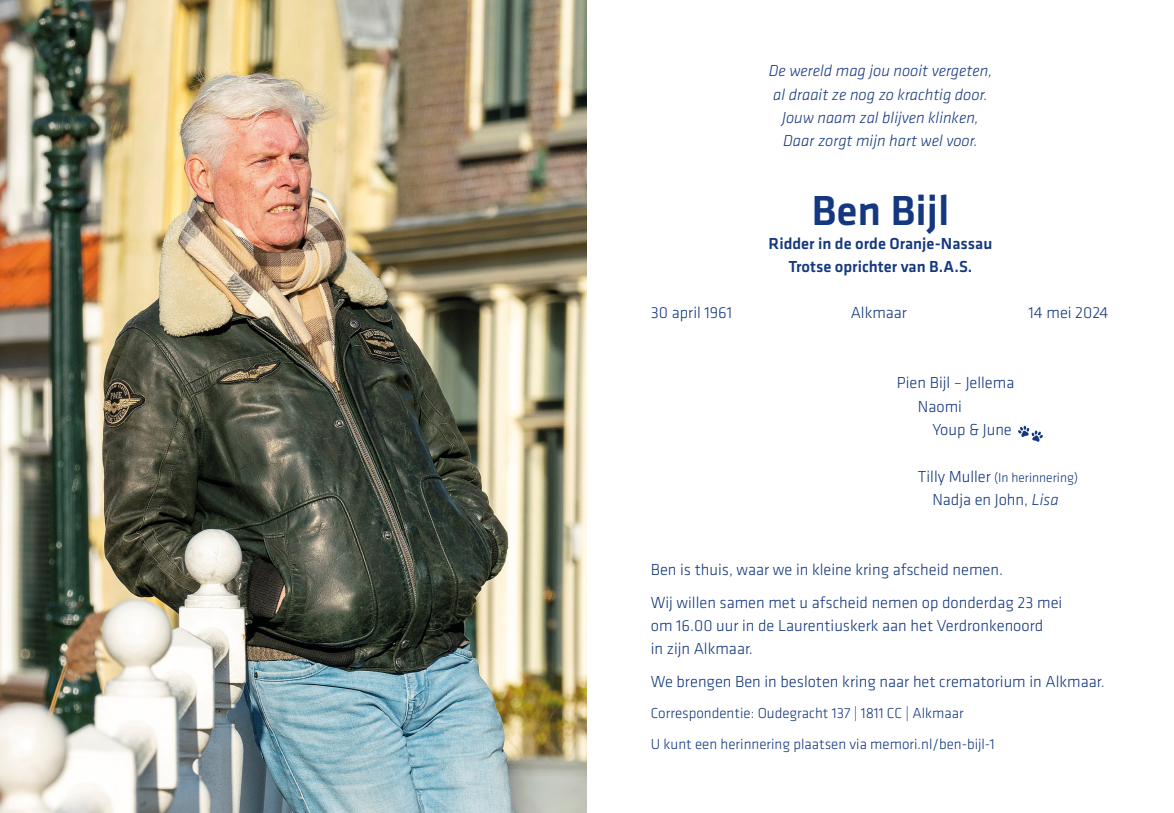
<style>
.page{position:relative;width:1174px;height:813px;background:#fff}
.page>*{position:absolute;margin:0;border:0;box-sizing:border-box;transform-origin:0 0}
.t1{font:500 43.5px "Klavika";color:#14387f}
.t2{font:300 16.5px/23.2px "Klavika";color:#14387f}
.t3{font:italic 300 16.5px/23.2px "Klavika";color:#14387f;text-align:center}
.t4{font:500 16.5px/23.2px "Klavika";color:#14387f;text-align:center}
.t5{font:300 15px/31px "Klavika";color:#14387f}
.t6{font:300 13.5px "Klavika";color:#14387f}
.s1{font-size:16.5px}
.s2{font-style:italic}
</style>
<div class="page">
<svg style="left:1018px;top:425px;width:25px;height:17px"></svg>
<img style="left:0;top:0;width:587px;height:812px">
<p class="t3" style="left:768px;top:59px;width:225px">De wereld mag jou nooit vergeten, al draait ze nog zo krachtig door.<br>Jouw naam zal blijven klinken,<br>Daar zorgt mijn hart wel voor.</p>
<h1 class="t1" style="left:811px;top:187px;width:139px">Ben Bijl</h1>
<p class="t4" style="left:768px;top:231px;width:225px">Ridder in de orde Oranje-Nassau<br>Trotse oprichter van B.A.S.</p>
<p class="t2" style="left:651px;top:301px;width:83px">30 april 1961</p>
<p class="t2" style="left:850px;top:301px;width:58px">Alkmaar</p>
<p class="t2" style="left:1028px;top:301px;width:81px">14 mei 2024</p>
<p class="t2" style="left:918px;top:371px;width:98px;text-indent:-21px">Pien Bijl – Jellema<br>Naomi</p>
<p class="t2" style="left:932px;top:418px;width:81px">Youp &amp; June</p>
<p class="t6" style="left:918px;top:469px;width:162px"><span class="s1">Tilly Muller</span> (In herinnering)</p>
<p class="t2" style="left:932px;top:488px;width:128px">Nadja en John, <span class="s2">Lisa</span></p>
<p class="t2" style="left:651px;top:553px;width:413px;line-height:32.7px">Ben is thuis, waar we in kleine kring afscheid nemen.<br>Wij willen samen met u afscheid nemen op donderdag 23 mei</p>
<p class="t2" style="left:651px;top:614px;width:394px">om 16.00 uur in de Laurentiuskerk aan het Verdronkenoord in zijn Alkmaar.</p>
<p class="t2" style="left:651px;top:670px;width:455px">We brengen Ben in besloten kring naar het crematorium in Alkmaar.</p>
<p class="t5" style="left:651px;top:697px;width:345px">Correspondentie: Oudegracht 137 | 1811 CC | Alkmaar<br>U kunt een herinnering plaatsen via memori.nl/ben-bijl-1</p>
</div>
